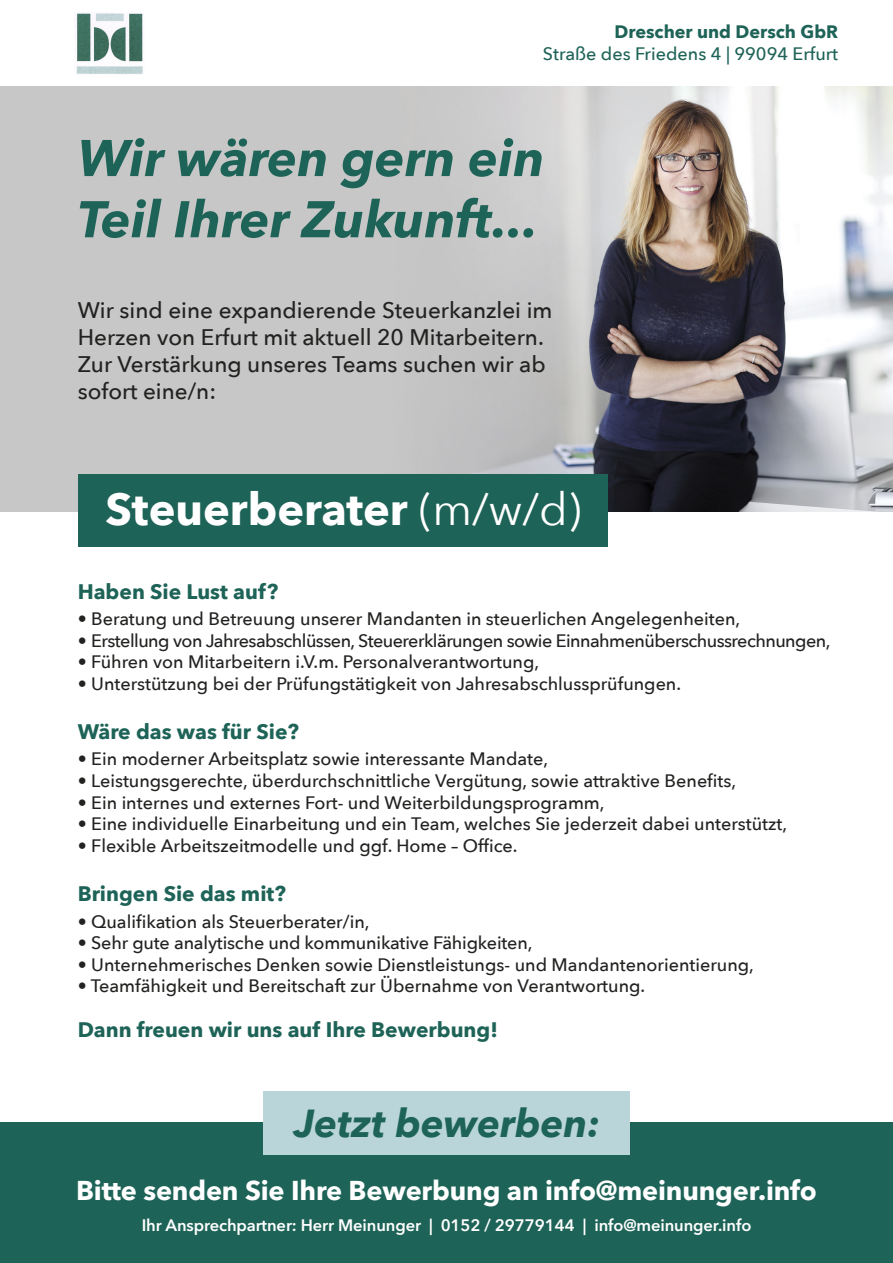
<style>
.page{position:relative;width:893px;height:1263px;background:#fff}
.page>*{position:absolute;margin:0;border:0;box-sizing:border-box;transform-origin:0 0}
.t1{font:italic 700 51px/61.2px "Avenir Next";color:#1e6357}
.t2{font:700 45px "Avenir Next";color:#fff}
.t3{font:italic 700 39px "Avenir Next";color:#1e6357}
.t4{font:700 27px "Avenir Next LT Pro";letter-spacing:-.005em;color:#fff}
.t5{font:500 22.5px/27px "Avenir Next";color:#222221}
.t6{font:700 21px "Avenir Next";color:#1e6357}
.t7{font:500 18px "Avenir Next";color:#222221}
.t8{font:500 18px "Avenir Next";letter-spacing:-.03em;color:#222221}
.t9{font:500 18px "Avenir Next";color:#1e6357}
.t10{font:700 18px "Avenir Next";color:#1e6357}
.t11{font:600 16.5px "Avenir Next LT Pro";letter-spacing:-.005em;color:#fff}
.s1{font-weight:400}
</style>
<div class="page">
<img style="left:0;top:87px;width:893px;height:425px">
<div style="left:78px;top:474px;width:530px;height:72px;background:#1e6357"></div>
<img style="left:76px;top:13px;width:67px;height:61px">
<div style="left:0;top:1122px;width:893px;height:141px;background:#1e6357"></div>
<div style="left:263px;top:1091px;width:367px;height:64px;background:#b9d5d9"></div>
<p class="t10" style="left:615px;top:16px;width:225px">Drescher und Dersch GbR</p>
<p class="t9" style="left:543px;top:38px;width:297px">Straße des Friedens 4 | 99094 Erfurt</p>
<h1 class="t1" style="left:78px;top:127px;width:468px">Wir wären gern ein<br>Teil Ihrer Zukunft...</h1>
<p class="t5" style="left:78px;top:296px;width:476px">Wir sind eine expandierende Steuerkanzlei im Herzen von Erfurt mit aktuell 20 Mitarbeitern.<br>Zur Verstärkung unseres Teams suchen wir ab sofort eine/n:</p>
<h2 class="t2" style="left:106px;top:470px;width:477px">Steuerberater <span class="s1">(m/w/d)</span></h2>
<p class="t6" style="left:78px;top:573px;width:202px">Haben Sie Lust auf?</p>
<p class="t7" style="left:78px;top:603px;width:664px">• Beratung und Betreuung unserer Mandanten in steuerlichen Angelegenheiten,</p>
<p class="t8" style="left:78px;top:625px;width:754px">• Erstellung von Jahresabschlüssen, Steuererklärungen sowie Einnahmenüberschussrechnungen,</p>
<p class="t7" style="left:78px;top:647px;width:463px">• Führen von Mitarbeitern i.V.m. Personalverantwortung,</p>
<p class="t7" style="left:78px;top:668px;width:605px">• Unterstützung bei der Prüfungstätigkeit von Jahresabschlussprüfungen.</p>
<p class="t6" style="left:78px;top:714px;width:223px">Wäre das was für Sie?</p>
<p class="t7" style="left:78px;top:744px;width:472px">• Ein moderner Arbeitsplatz sowie interessante Mandate,</p>
<p class="t7" style="left:78px;top:765px;width:660px">• Leistungsgerechte, überdurchschnittliche Vergütung, sowie attraktive Benefits,</p>
<p class="t7" style="left:78px;top:787px;width:528px">• Ein internes und externes Fort- und Weiterbildungsprogramm,</p>
<p class="t7" style="left:78px;top:809px;width:711px">• Eine individuelle Einarbeitung und ein Team, welches Sie jederzeit dabei unterstützt,</p>
<p class="t7" style="left:78px;top:830px;width:441px">• Flexible Arbeitszeitmodelle und ggf. Home – Office.</p>
<p class="t6" style="left:78px;top:876px;width:210px">Bringen Sie das mit?</p>
<p class="t7" style="left:78px;top:906px;width:293px">• Qualifikation als Steuerberater/in,</p>
<p class="t7" style="left:78px;top:927px;width:456px">• Sehr gute analytische und kommunikative Fähigkeiten,</p>
<p class="t7" style="left:78px;top:949px;width:678px">• Unternehmerisches Denken sowie Dienstleistungs- und Mandantenorientierung,</p>
<p class="t7" style="left:78px;top:971px;width:569px">• Teamfähigkeit und Bereitschaft zur Übernahme von Verantwortung.</p>
<p class="t6" style="left:78px;top:1012px;width:422px">Dann freuen wir uns auf Ihre Bewerbung!</p>
<h3 class="t3" style="left:294px;top:1089px;width:308px">Jetzt bewerben:</h3>
<h3 class="t4" style="left:76px;top:1174px;width:742px">Bitte senden Sie Ihre Bewerbung an info@meinunger.info</h3>
<p class="t11" style="left:142px;top:1215px;width:611px">Ihr Ansprechpartner: Herr Meinunger | 0152 / 29779144 | info@meinunger.info</p>
</div>
